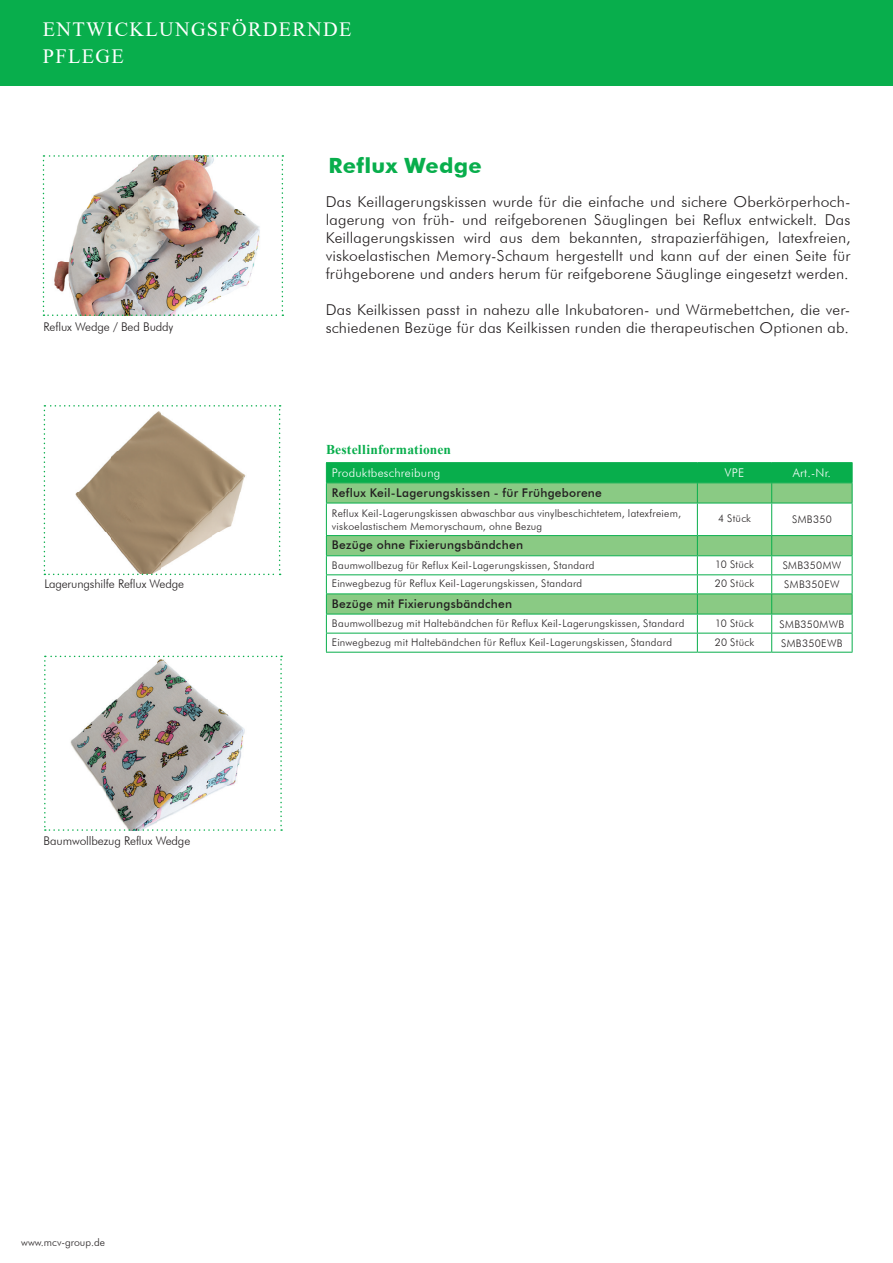
<style>
.page{position:relative;width:893px;height:1263px;background:#fff}
.page>*{position:absolute;margin:0;border:0;box-sizing:border-box;transform-origin:0 0}
.t1{font:700 21px "Futura BT";letter-spacing:.015em;color:#08ae4c;scale:1.04 1}
.t2{font:20.25px/27px "Times New Roman";letter-spacing:.065em;color:#fff}
.t3{font:300 15px/18px "Futura BT";letter-spacing:.01em;color:#231f20;text-align:justify;scale:1.04 1}
.t4{font:700 13.5px "Times New Roman";letter-spacing:.015em;color:#08ae4c}
.t5{font:500 12px "Futura BT";letter-spacing:.02em;color:#231f20}
.t6{font:300 12px "Futura BT";letter-spacing:-.01em;color:#231f20}
.t7{font:300 12px "Futura BT";letter-spacing:.02em;color:#fff}
.t8{font:300 10.5px/13.5px "Futura BT";letter-spacing:.025em;color:#231f20}
.t9{font:300 10.5px "Futura BT";color:#231f20}
</style>
<div class="page">
<div style="left:0;top:0;width:893px;height:85px;background:#08ae4c"></div>
<svg style="left:327px;top:504px;width:525px;height:148px"></svg>
<hr style="left:326px;top:462px;width:371px;height:1px;background:#08ae4c">
<hr style="left:697px;top:462px;width:75px;height:1px;background:#08ae4c">
<hr style="left:772px;top:462px;width:80px;height:1px;background:#08ae4c">
<hr style="left:326px;top:503px;width:1px;height:32px;background:#08ae4c">
<hr style="left:697px;top:503px;width:1px;height:32px;background:#08ae4c">
<hr style="left:771px;top:503px;width:1px;height:32px;background:#08ae4c">
<hr style="left:852px;top:503px;width:1px;height:32px;background:#08ae4c">
<svg style="left:326px;top:463px;width:527px;height:40px;background:#46bb66"></svg>
<hr style="left:326px;top:503px;width:371px;height:1px;background:#08ae4c">
<hr style="left:697px;top:503px;width:75px;height:1px;background:#08ae4c">
<hr style="left:772px;top:503px;width:80px;height:1px;background:#08ae4c">
<hr style="left:326px;top:535px;width:371px;height:1px;background:#08ae4c">
<hr style="left:697px;top:535px;width:75px;height:1px;background:#08ae4c">
<hr style="left:772px;top:535px;width:80px;height:1px;background:#08ae4c">
<hr style="left:326px;top:555px;width:371px;height:1px;background:#08ae4c">
<hr style="left:697px;top:555px;width:75px;height:1px;background:#08ae4c">
<hr style="left:772px;top:555px;width:80px;height:1px;background:#08ae4c">
<svg style="left:326px;top:536px;width:1px;height:116px"></svg>
<svg style="left:697px;top:536px;width:1px;height:116px"></svg>
<svg style="left:771px;top:536px;width:1px;height:116px"></svg>
<svg style="left:852px;top:536px;width:1px;height:116px"></svg>
<hr style="left:326px;top:574px;width:371px;height:1px;background:#08ae4c">
<hr style="left:697px;top:574px;width:75px;height:1px;background:#08ae4c">
<hr style="left:772px;top:574px;width:80px;height:1px;background:#08ae4c">
<hr style="left:326px;top:593px;width:371px;height:1px;background:#08ae4c">
<hr style="left:697px;top:593px;width:75px;height:1px;background:#08ae4c">
<hr style="left:772px;top:593px;width:80px;height:1px;background:#08ae4c">
<hr style="left:326px;top:614px;width:371px;height:1px;background:#08ae4c">
<hr style="left:697px;top:614px;width:75px;height:1px;background:#08ae4c">
<hr style="left:772px;top:614px;width:80px;height:1px;background:#08ae4c">
<hr style="left:326px;top:633px;width:371px;height:1px;background:#08ae4c">
<hr style="left:697px;top:633px;width:75px;height:1px;background:#08ae4c">
<hr style="left:772px;top:633px;width:80px;height:1px;background:#08ae4c">
<hr style="left:326px;top:652px;width:371px;height:1px;background:#08ae4c">
<hr style="left:697px;top:652px;width:75px;height:1px;background:#08ae4c">
<hr style="left:772px;top:652px;width:80px;height:1px;background:#08ae4c">
<svg style="left:44px;top:405px;width:237px;height:170px"></svg>
<svg style="left:44px;top:656px;width:238px;height:175px"></svg>
<img style="left:43px;top:155px;width:240px;height:161px">
<h2 class="t2" style="left:43px;top:15px;width:310px">ENTWICKLUNGSFÖRDERNDE<br>PFLEGE</h2>
<p class="t6" style="left:44px;top:319px;width:131px">Reflux Wedge / Bed Buddy</p>
<p class="t6" style="left:44px;top:576px;width:141px">Lagerungshilfe Reflux Wedge</p>
<p class="t6" style="left:44px;top:833px;width:148px">Baumwollbezug Reflux Wedge</p>
<h1 class="t1" style="left:328px;top:152px;width:149px">Reflux Wedge</h1>
<p class="t3" style="left:326px;top:193px;width:506px">Das Keillagerungskissen wurde für die einfache und sichere Oberkörperhoch&shy;lagerung von früh- und reifgeborenen Säuglingen bei Reflux entwickelt. Das Keillagerungskissen wird aus dem bekannten, strapazierfähigen, latexfreien, viskoelastischen Memory-Schaum hergestellt und kann auf der einen Seite für frühgeborene und anders herum für reifgeborene Säuglinge eingesetzt werden.</p>
<p class="t3" style="left:326px;top:301px;width:506px">Das Keilkissen passt in nahezu alle Inkubatoren- und Wärmebettchen, die ver&shy;schiedenen Bezüge für das Keilkissen runden die therapeutischen Optionen ab.</p>
<p class="t4" style="left:326px;top:439px;width:127px">Bestellinformationen</p>
<p class="t7" style="left:332px;top:466px;width:110px">Produktbeschreibung</p>
<p class="t7" style="left:725px;top:466px;width:21px">VPE</p>
<p class="t7" style="left:793px;top:466px;width:40px">Art.-Nr.</p>
<p class="t5" style="left:332px;top:485px;width:272px">Reflux Keil-Lagerungskissen - für Frühgeborene</p>
<p class="t8" style="left:332px;top:506px;width:351px">Reflux Keil-Lagerungskissen abwaschbar aus vinylbeschichtetem, latexfreiem, viskoelastischem Memoryschaum, ohne Bezug</p>
<p class="t8" style="left:718px;top:512px;width:35px">4 Stück</p>
<p class="t8" style="left:792px;top:513px;width:41px">SMB350</p>
<p class="t5" style="left:332px;top:538px;width:193px">Bezüge ohne Fixierungsbändchen</p>
<p class="t8" style="left:332px;top:559px;width:264px">Baumwollbezug für Reflux Keil-Lagerungskissen, Standard</p>
<p class="t8" style="left:715px;top:558px;width:40px">10 Stück</p>
<p class="t8" style="left:783px;top:559px;width:60px">SMB350MW</p>
<p class="t8" style="left:332px;top:577px;width:252px">Einwegbezug für Reflux Keil-Lagerungskissen, Standard</p>
<p class="t8" style="left:715px;top:577px;width:41px">20 Stück</p>
<p class="t8" style="left:784px;top:578px;width:57px">SMB350EW</p>
<p class="t5" style="left:332px;top:596px;width:182px">Bezüge mit Fixierungsbändchen</p>
<p class="t8" style="left:332px;top:616px;width:354px">Baumwollbezug mit Haltebändchen für Reflux Keil-Lagerungskissen, Standard</p>
<p class="t8" style="left:715px;top:616px;width:40px">10 Stück</p>
<p class="t8" style="left:780px;top:617px;width:66px">SMB350MWB</p>
<p class="t8" style="left:332px;top:635px;width:342px">Einwegbezug mit Haltebändchen für Reflux Keil-Lagerungskissen, Standard</p>
<p class="t8" style="left:715px;top:635px;width:41px">20 Stück</p>
<p class="t8" style="left:781px;top:636px;width:63px">SMB350EWB</p>
<p class="t9" style="left:21px;top:1236px;width:85px">www.mcv-group.de</p>
</div>
